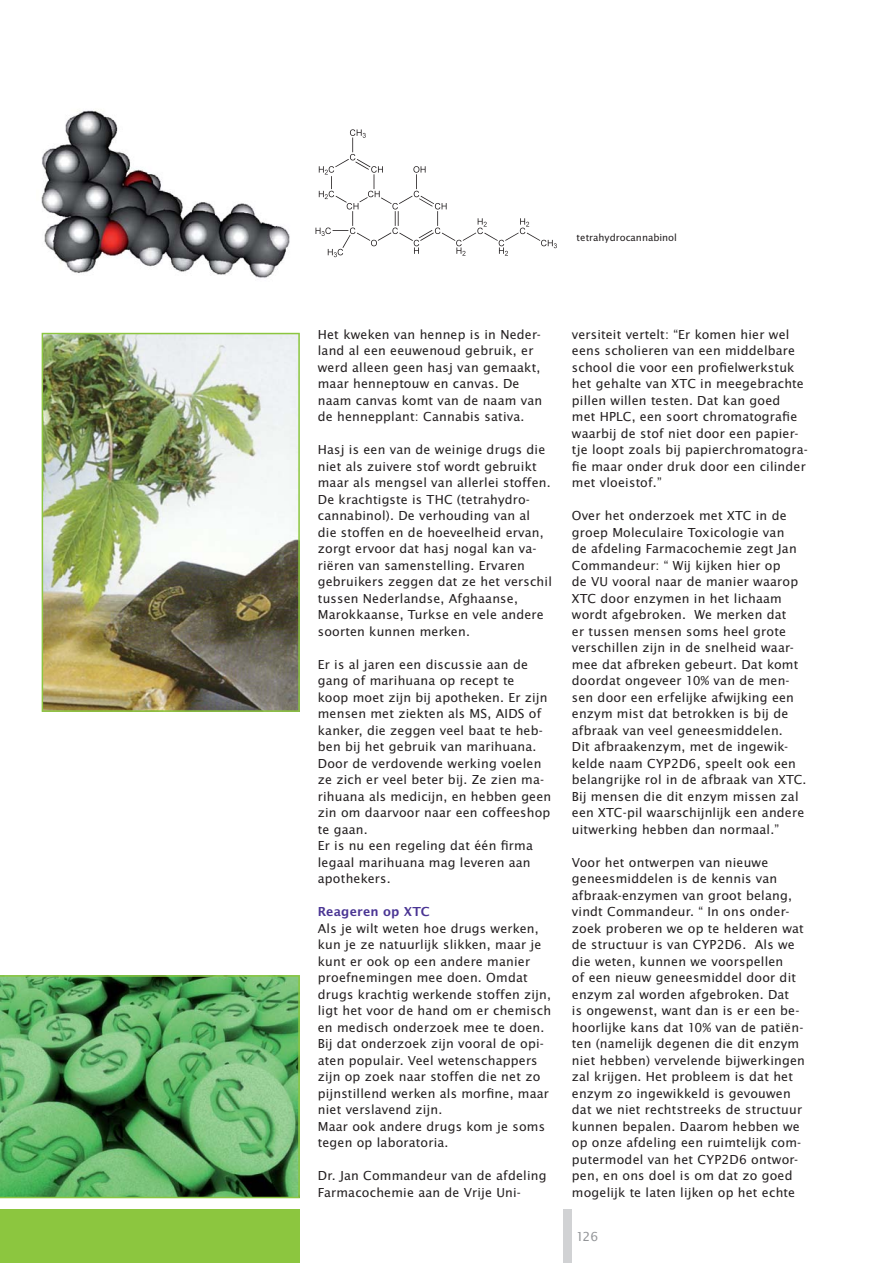
<style>
.page{position:relative;width:893px;height:1263px;background:#fff}
.page>*{position:absolute;margin:0;border:0;box-sizing:border-box;transform-origin:0 0}
.t1{font:13.5px/16.5px "Lucida Sans EF";letter-spacing:.015em;color:#231f20}
.t2{font:600 13.5px "Lucida Sans EF";letter-spacing:.015em;color:#4a3594}
.t3{font:13.5px "Lucida Sans EF";color:#939598}
.t4{font:10.5px "Lucida Sans EF";color:#231f20}
</style>
<div class="page">
<div style="left:563px;top:1210px;width:9px;height:53px;background:#d1d2d4"></div>
<div style="left:0;top:1210px;width:300px;height:53px;background:#8cc63f"></div>
<img style="left:42px;top:333px;width:258px;height:379px">
<img style="left:41px;top:110px;width:249px;height:168px">
<img style="left:315px;top:129px;width:242px;height:129px">
<svg style="left:0;top:975px;width:300px;height:223px;background:#5ea261"></svg>
<p class="t4" style="left:577px;top:233px;width:102px">tetrahydrocannabinol</p>
<p class="t1" style="left:318px;top:327px;width:226px">Het kweken van hennep is in Neder&shy;land al een eeuwenoud gebruik, er werd alleen geen hasj van gemaakt, maar henneptouw en canvas. De naam canvas komt van de naam van de hennepplant: Cannabis sativa.</p>
<p class="t1" style="left:318px;top:442px;width:236px">Hasj is een van de weinige drugs die niet als zuivere stof wordt gebruikt maar als mengsel van allerlei stoffen.<br>De krachtigste is THC (tetrahydro&shy;cannabinol). De verhouding van al die stoffen en de hoeveelheid ervan, zorgt ervoor dat hasj nogal kan va&shy;riëren van samenstelling. Ervaren gebruikers zeggen dat ze het verschil tussen Nederlandse, Afghaanse, Marokkaanse, Turkse en vele andere soorten kunnen merken.</p>
<p class="t1" style="left:318px;top:657px;width:235px">Er is al jaren een discussie aan de gang of marihuana op recept te<br>koop moet zijn bij apotheken. Er zijn mensen met ziekten als MS, AIDS of kanker, die zeggen veel baat te heb&shy;ben bij het gebruik van marihuana.<br>Door de verdovende werking voelen ze zich er veel beter bij. Ze zien ma&shy;rihuana als medicijn, en hebben geen zin om daarvoor naar een coffeeshop te gaan.<br>Er is nu een regeling dat één firma legaal marihuana mag leveren aan apothekers.</p>
<p class="t2" style="left:318px;top:907px;width:113px">Reageren op XTC</p>
<p class="t1" style="left:318px;top:921px;width:235px">Als je wilt weten hoe drugs werken, kun je ze natuurlijk slikken, maar je kunt er ook op een andere manier proefnemingen mee doen. Omdat drugs krachtig werkende stoffen zijn, ligt het voor de hand om er chemisch en medisch onderzoek mee te doen.<br>Bij dat onderzoek zijn vooral de opi&shy;aten populair. Veel wetenschappers zijn op zoek naar stoffen die net zo pijnstillend werken als morfine, maar niet verslavend zijn.<br>Maar ook andere drugs kom je soms tegen op laboratoria.</p>
<p class="t1" style="left:318px;top:1168px;width:230px">Dr. Jan Commandeur van de afdeling<br>Farmacochemie aan de Vrije Uni-</p>
<p class="t1" style="left:572px;top:327px;width:238px">versiteit vertelt: “Er komen hier wel eens scholieren van een middelbare school die voor een profielwerkstuk het gehalte van XTC in meegebrachte pillen willen testen. Dat kan goed<br>met HPLC, een soort chromatografie waarbij de stof niet door een papier&shy;tje loopt zoals bij papierchromatogra&shy;fie maar onder druk door een cilinder met vloeistof.”</p>
<p class="t1" style="left:572px;top:508px;width:236px">Over het onderzoek met XTC in de groep Moleculaire Toxicologie van<br>de afdeling Farmacochemie zegt Jan Commandeur: “ Wij kijken hier op<br>de VU vooral naar de manier waarop XTC door enzymen in het lichaam wordt afgebroken. We merken dat<br>er tussen mensen soms heel grote verschillen zijn in de snelheid waar&shy;mee dat afbreken gebeurt. Dat komt doordat ongeveer 10% van de men&shy;sen door een erfelijke afwijking een enzym mist dat betrokken is bij de afbraak van veel geneesmiddelen.<br>Dit afbraakenzym, met de ingewik&shy;kelde naam CYP2D6, speelt ook een belangrijke rol in de afbraak van XTC.<br>Bij mensen die dit enzym missen zal een XTC-pil waarschijnlijk een andere uitwerking hebben dan normaal.”</p>
<p class="t1" style="left:572px;top:855px;width:235px">Voor het ontwerpen van nieuwe geneesmiddelen is de kennis van afbraak-enzymen van groot belang, vindt Commandeur. “ In ons onder&shy;zoek proberen we op te helderen wat de structuur is van CYP2D6. Als we die weten, kunnen we voorspellen<br>of een nieuw geneesmiddel door dit enzym zal worden afgebroken. Dat<br>is ongewenst, want dan is er een be&shy;hoorlijke kans dat 10% van de patiën&shy;ten (namelijk degenen die dit enzym niet hebben) vervelende bijwerkingen zal krijgen. Het probleem is dat het enzym zo ingewikkeld is gevouwen dat we niet rechtstreeks de structuur kunnen bepalen. Daarom hebben we op onze afdeling een ruimtelijk com&shy;putermodel van het CYP2D6 ontwor&shy;pen, en ons doel is om dat zo goed mogelijk te laten lijken op het echte</p>
<p class="t3" style="left:576px;top:1231px;width:24px">126</p>
</div>
